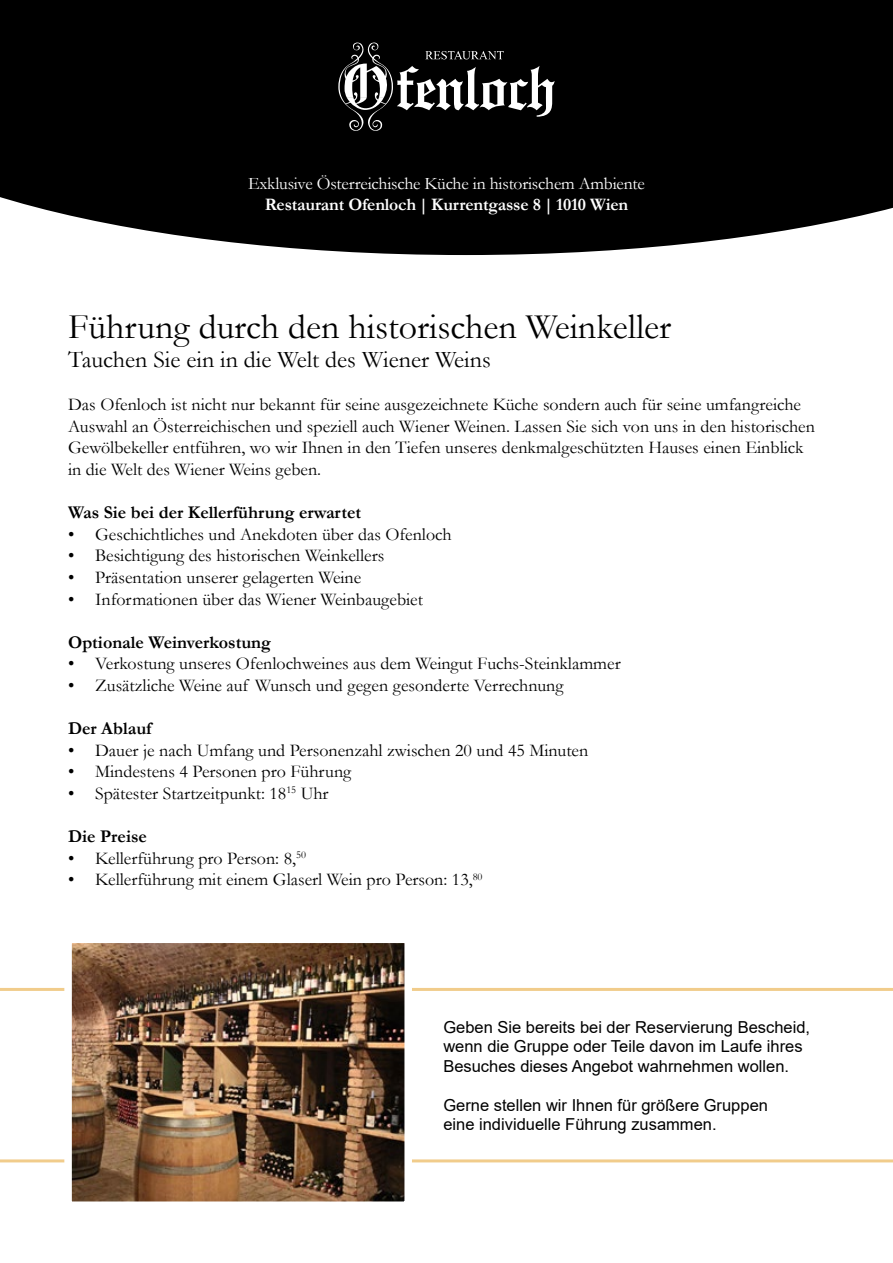
<style>
.page{position:relative;width:893px;height:1263px;background:#fff}
.page>*{position:absolute;margin:0;border:0;box-sizing:border-box;transform-origin:0 0}
.t1{font:36px "Garamond";color:#000}
.t2{font:24px "Garamond";color:#000}
.t3{font:18px/21.6px "Garamond";color:#000}
.t4{font:700 18px "Garamond";color:#000}
.t5{font:17.7px "Garamond";letter-spacing:-.01em;color:#fff}
.t6{font:700 17.7px "Garamond";letter-spacing:-.01em;color:#fff}
.t7{font:16.5px/19.5px "Arial";color:#000}
</style>
<div class="page">
<svg style="left:0;top:0;width:893px;height:256px;background:#131313"></svg>
<svg style="left:338px;top:43px;width:217px;height:88px"></svg>
<svg style="left:0;top:988px;width:893px;height:174px"></svg>
<img style="left:73px;top:944px;width:330px;height:256px">
<div style="left:64px;top:935px;width:348px;height:274px;border:8px solid #fff"></div>
<p class="t5" style="left:248px;top:171px;width:398px">Exklusive Österreichische Küche in historischem Ambiente</p>
<p class="t6" style="left:265px;top:192px;width:365px">Restaurant Ofenloch | Kurrentgasse 8 | 1010 Wien</p>
<h1 class="t1" style="left:68px;top:303px;width:605px">Führung durch den historischen Weinkeller</h1>
<h2 class="t2" style="left:68px;top:343px;width:424px">Tauchen Sie ein in die Welt des Wiener Weins</h2>
<p class="t3" style="left:68px;top:393px;width:748px">Das Ofenloch ist nicht nur bekannt für seine ausgezeichnete Küche sondern auch für seine umfangreiche Auswahl an Österreichischen und speziell auch Wiener Weinen. Lassen Sie sich von uns in den historischen Gewölbekeller entführen, wo wir Ihnen in den Tiefen unseres denkmalgeschützten Hauses einen Einblick in die Welt des Wiener Weins geben.</p>
<p class="t4" style="left:68px;top:500px;width:294px">Was Sie bei der Kellerführung erwartet</p>
<p class="t3" style="left:68px;top:523px;width:385px">• Geschichtliches und Anekdoten über das Ofenloch</p>
<p class="t3" style="left:68px;top:544px;width:318px">• Besichtigung des historischen Weinkellers</p>
<p class="t3" style="left:68px;top:566px;width:295px">• Präsentation unserer gelagerten Weine</p>
<p class="t3" style="left:68px;top:588px;width:356px">• Informationen über das Wiener Weinbaugebiet</p>
<p class="t4" style="left:68px;top:630px;width:204px">Optionale Weinverkostung</p>
<p class="t3" style="left:68px;top:652px;width:554px">• Verkostung unseres Ofenlochweines aus dem Weingut Fuchs-Steinklammer</p>
<p class="t3" style="left:68px;top:674px;width:497px">• Zusätzliche Weine auf Wunsch und gegen gesonderte Verrechnung</p>
<p class="t4" style="left:68px;top:716px;width:85px">Der Ablauf</p>
<p class="t3" style="left:68px;top:739px;width:522px">• Dauer je nach Umfang und Personenzahl zwischen 20 und 45 Minuten</p>
<p class="t3" style="left:68px;top:760px;width:285px">• Mindestens 4 Personen pro Führung</p>
<p class="t3" style="left:68px;top:782px;width:262px">• Spätester Startzeitpunkt: 18<sup>15</sup> Uhr</p>
<p class="t4" style="left:68px;top:824px;width:80px">Die Preise</p>
<p class="t3" style="left:68px;top:847px;width:239px">• Kellerführung pro Person: 8,<sup>50</sup></p>
<p class="t3" style="left:68px;top:868px;width:416px">• Kellerführung mit einem Glaserl Wein pro Person: 13,<sup>80</sup></p>
<p class="t7" style="left:443px;top:1017px;width:368px">Geben Sie bereits bei der Reservierung Bescheid, wenn die Gruppe oder Teile davon im Laufe ihres<br>Besuches dieses Angebot wahrnehmen wollen.</p>
<p class="t7" style="left:443px;top:1095px;width:326px">Gerne stellen wir Ihnen für größere Gruppen eine individuelle Führung zusammen.</p>
</div>
